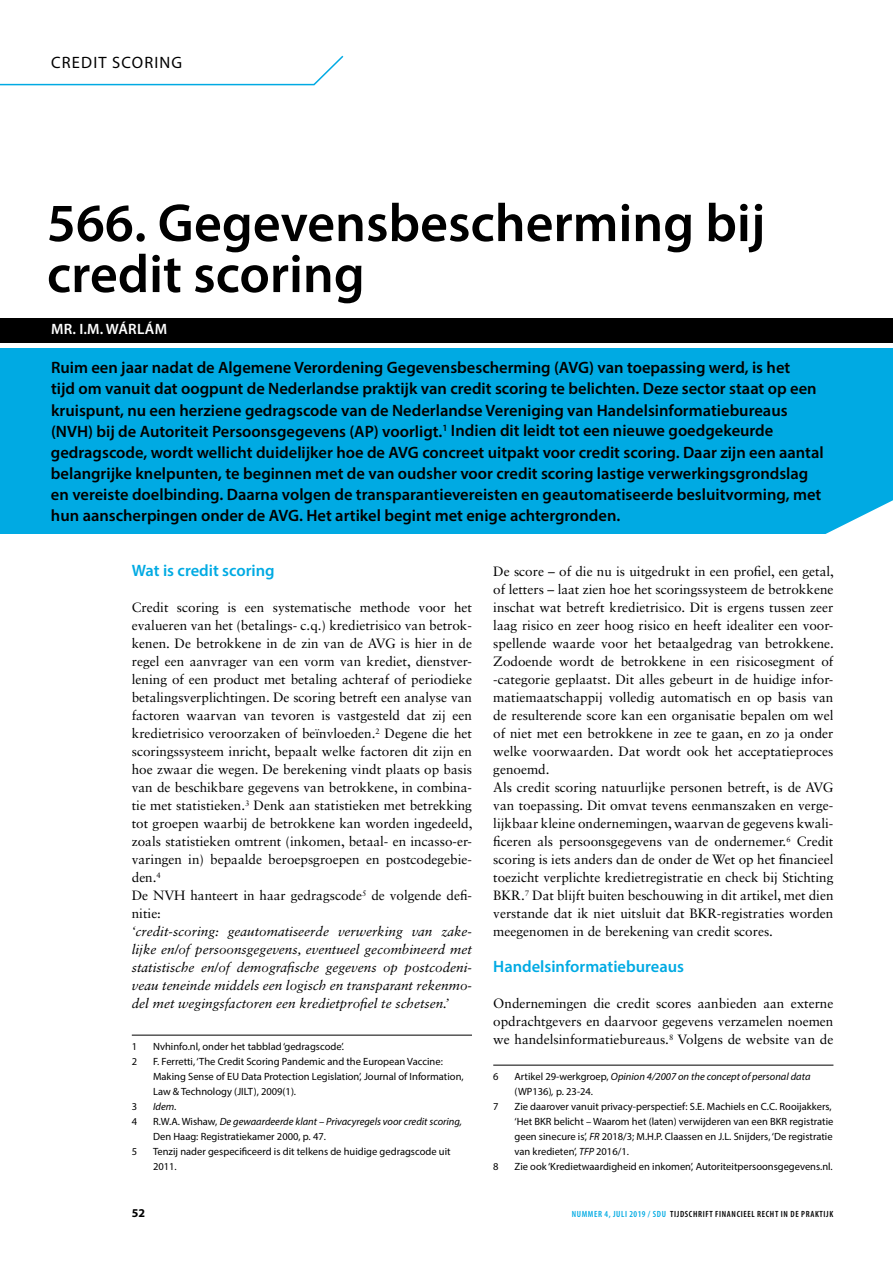
<style>
.page{position:relative;width:893px;height:1263px;background:#fff}
.page>*{position:absolute;margin:0;border:0;box-sizing:border-box;transform-origin:0 0}
.t1{font:600 54px/51px "Myriad Pro";color:#000}
.t2{font:600 16.5px/21px "Myriad Pro";color:#000}
.t3{font:600 16.5px "Myriad Pro";color:#00aae3}
.t4{font:16.5px "Myriad Pro";color:#000}
.t5{font:600 15px "Myriad Pro";letter-spacing:.02em;color:#fff}
.t6{font:13.5px/18px "Sabon LT Std";color:#000}
.t7{font:italic 13.5px/18px "Sabon LT Std";color:#000;text-align:justify}
.t8{font:700 12px "Myriad Pro";color:#000}
.t9{font:10.5px/15px "Myriad Pro";color:#000}
.t10{font:italic 10.5px/15px "Myriad Pro";color:#000}
.t11{font:600 condensed 9px "Myriad Pro";letter-spacing:.07em;color:#000}
.s1{font-style:normal}
.s2{font-style:italic}
.s3{color:#00aae3}
</style>
<div class="page">
<div style="left:0;top:318px;width:893px;height:24px;background:#000"></div>
<svg style="left:0;top:55px;width:344px;height:31px"></svg>
<hr style="left:132px;top:1035px;width:340px;height:1px;background:#000">
<hr style="left:493px;top:1065px;width:340px;height:1px;background:#000">
<div style="left:0;top:348px;width:893px;height:185px;background:#00aae3"></div>
<svg style="left:816px;top:533px;width:77px;height:1px"></svg>
<p class="t4" style="left:51px;top:53px;width:21px">Credit</p>
<p class="t4" style="left:112px;top:53px;width:11px">scoring</p>
<h1 class="t1" style="left:47px;top:196px;width:720px">566. Gegevensbescherming bij credit scoring</h1>
<p class="t5" style="left:51px;top:320px;width:117px">MR. I.M. WÁRLÁM</p>
<p class="t2" style="left:51px;top:357px;width:774px">Ruim een jaar nadat de Algemene Verordening Gegevensbescherming (AVG) van toepassing werd, is het<br>tijd om vanuit dat oogpunt de Nederlandse praktijk van credit scoring te belichten. Deze sector staat op een kruispunt, nu een herziene gedragscode van de Nederlandse Vereniging van Handelsinformatiebureaus (NVH) bij de Autoriteit Persoonsgegevens (AP) voorligt.<sup>1</sup> Indien dit leidt tot een nieuwe goedgekeurde gedragscode, wordt wellicht duidelijker hoe de AVG concreet uitpakt voor credit scoring. Daar zijn een aantal belangrijke knelpunten, te beginnen met de van oudsher voor credit scoring lastige verwerkingsgrondslag en vereiste doelbinding. Daarna volgen de transparantievereisten en geautomatiseerde besluitvorming, met hun aanscherpingen onder de AVG. Het artikel begint met enige achtergronden.</p>
<p class="t3" style="left:132px;top:560px;width:144px">Wat is credit scoring</p>
<p class="t6" style="left:132px;top:598px;width:342px">Credit scoring is een systematische methode voor het evalueren van het (betalings- c.q.) kredietrisico van betrok&shy;kenen. De betrokkene in de zin van de AVG is hier in de regel een aanvrager van een vorm van krediet, dienstver&shy;lening of een product met betaling achteraf of periodieke betalingsverplichtingen. De scoring betreft een analyse van factoren waarvan van tevoren is vastgesteld dat zij een kredietrisico veroorzaken of beïnvloeden.<sup>2</sup> Degene die het scoringssysteem inricht, bepaalt welke factoren dit zijn en hoe zwaar die wegen. De berekening vindt plaats op basis van de beschikbare gegevens van betrokkene, in combina&shy;tie met statistieken.<sup>3</sup> Denk aan statistieken met betrekking tot groepen waarbij de betrokkene kan worden ingedeeld, zoals statistieken omtrent (inkomen, betaal- en incasso-er&shy;varingen in) bepaalde beroepsgroepen en postcodegebie&shy;den.<sup>4<br></sup>De NVH hanteert in haar gedragscode<sup>5</sup> de volgende defi&shy;nitie:</p>
<p class="t7" style="left:132px;top:922px;width:342px">‘credit-scoring: geautomatiseerde verwerking van zake&shy;lijke en/of persoonsgegevens, eventueel gecombineerd met statistische en/of demografische gegevens op postcodeni&shy;veau teneinde middels een logisch en transparant rekenmo&shy;del met wegingsfactoren een kredietprofiel te schetsen.’</p>
<p class="t9" style="left:132px;top:1039px;width:7px">1</p>
<p class="t9" style="left:153px;top:1039px;width:193px">Nvhinfo.nl, onder het tabblad ‘gedragscode’.</p>
<p class="t9" style="left:132px;top:1054px;width:7px">2</p>
<p class="t9" style="left:153px;top:1054px;width:312px">F. Ferretti, ‘The Credit Scoring Pandemic and the European Vaccine:<br>Making Sense of EU Data Protection Legislation’, Journal of Information,<br>Law &amp; Technology (JILT), 2009(1).</p>
<p class="t9" style="left:132px;top:1099px;width:7px">3</p>
<p class="t10" style="left:153px;top:1099px;width:25px">Idem<span class="s1">.</span></p>
<p class="t9" style="left:132px;top:1114px;width:7px">4</p>
<p class="t10" style="left:153px;top:1114px;width:311px"><span class="s1">R.W.A. Wishaw,</span> De gewaardeerde klant – Privacyregels voor credit scoring,<br><span class="s1">Den Haag: Registratiekamer 2000, p. 47.</span></p>
<p class="t9" style="left:132px;top:1144px;width:7px">5</p>
<p class="t9" style="left:153px;top:1144px;width:299px">Tenzij nader gespecificeerd is dit telkens de huidige gedragscode uit<br>2011.</p>
<p class="t6" style="left:493px;top:562px;width:342px">De score – of die nu is uitgedrukt in een profiel, een getal, of letters – laat zien hoe het scoringssysteem de betrokkene inschat wat betreft kredietrisico. Dit is ergens tussen zeer laag risico en zeer hoog risico en heeft idealiter een voor&shy;spellende waarde voor het betaalgedrag van betrokkene.<br>Zodoende wordt de betrokkene in een risicosegment of -categorie geplaatst. Dit alles gebeurt in de huidige infor&shy;matiemaatschappij volledig automatisch en op basis van de resulterende score kan een organisatie bepalen om wel of niet met een betrokkene in zee te gaan, en zo ja onder welke voorwaarden. Dat wordt ook het acceptatieproces genoemd.<br>Als credit scoring natuurlijke personen betreft, is de AVG van toepassing. Dit omvat tevens eenmanszaken en verge&shy;lijkbaar kleine ondernemingen, waarvan de gegevens kwali&shy;ficeren als persoonsgegevens van de ondernemer.<sup>6</sup> Credit scoring is iets anders dan de onder de Wet op het financieel toezicht verplichte kredietregistratie en check bij Stichting BKR.<sup>7</sup> Dat blijft buiten beschouwing in dit artikel, met dien verstande dat ik niet uitsluit dat BKR-registraties worden meegenomen in de berekening van credit scores.</p>
<p class="t3" style="left:493px;top:956px;width:192px">Handelsinformatiebureaus</p>
<p class="t6" style="left:493px;top:994px;width:342px;text-align:justify">Ondernemingen die credit scores aanbieden aan externe opdrachtgevers en daarvoor gegevens verzamelen noemen we handelsinformatiebureaus.<sup>8</sup> Volgens de website van de</p>
<p class="t9" style="left:493px;top:1069px;width:7px">6</p>
<p class="t10" style="left:514px;top:1069px;width:297px"><span class="s1">Artikel 29-werkgroep,</span> Opinion 4/2007 on the concept of personal data <span class="s1">(WP136)</span>, <span class="s1">p. 23-24.</span></p>
<p class="t9" style="left:493px;top:1099px;width:7px">7</p>
<p class="t9" style="left:514px;top:1099px;width:320px">Zie daarover vanuit privacy-perspectief: S.E. Machiels en C.C. Rooijakkers, ‘Het BKR belicht – Waarom het (laten) verwijderen van een BKR registratie geen sinecure is’, <span class="s2">FR</span> 2018/3; M.H.P. Claassen en J.L. Snijders, ‘De registratie van kredieten’, <span class="s2">TFP</span> 2016/1.</p>
<p class="t9" style="left:493px;top:1159px;width:7px">8</p>
<p class="t9" style="left:514px;top:1159px;width:320px">Zie ook ‘Kredietwaardigheid en inkomen’, Autoriteitpersoonsgegevens.nl.</p>
<p class="t8" style="left:132px;top:1205px;width:15px">52</p>
<p class="t11" style="left:572px;top:1208px;width:263px"><span class="s3">NUMMER 4, JULI 2019 / SDU</span> TIJDSCHRIFT FINANCIEEL RECHT IN DE PRAKTIJK</p>
</div>
